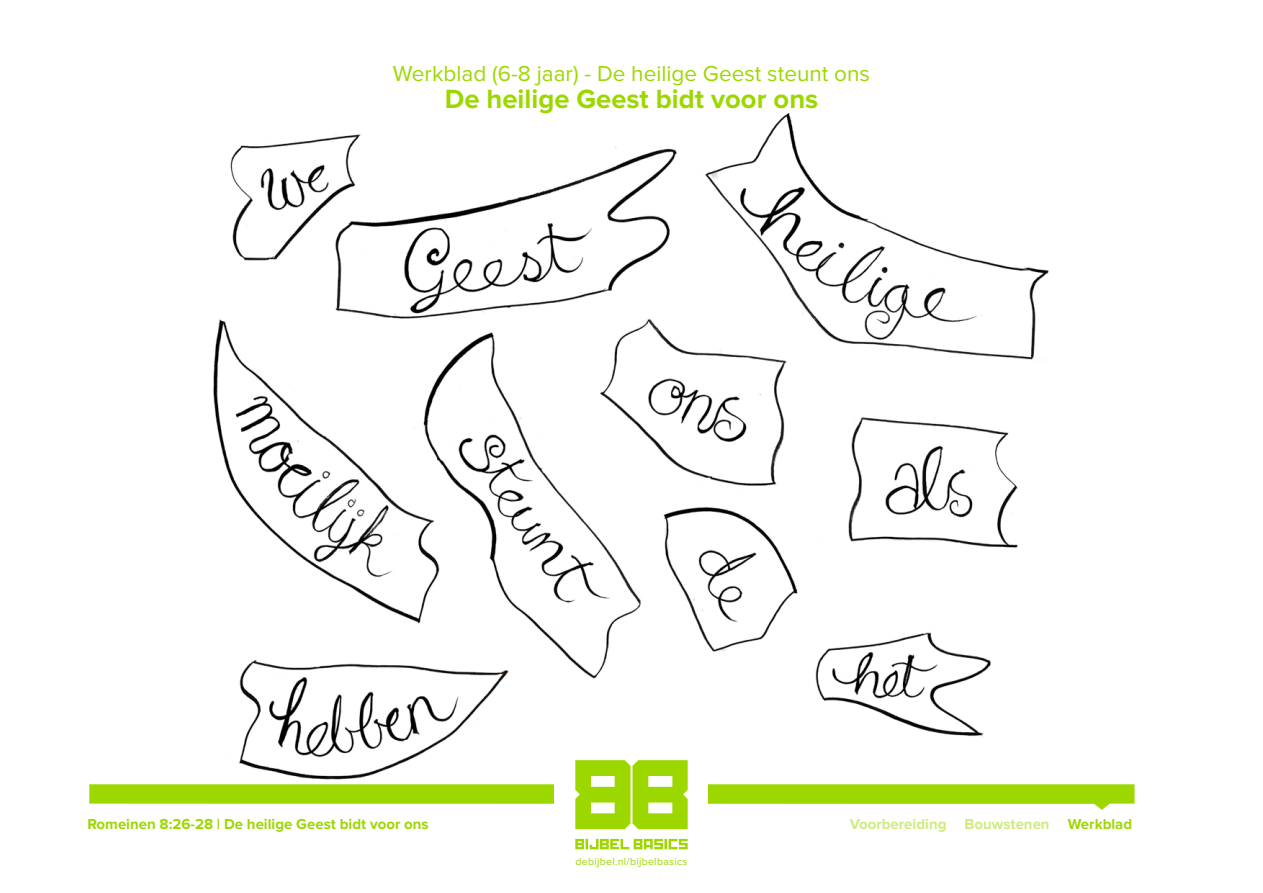
<style>
.page{position:relative;width:1263px;height:893px;background:#fff}
.page>*{position:absolute;margin:0;border:0;box-sizing:border-box;transform-origin:0 0}
.t1{font:700 27.3px "Proxima Nova";color:#9dd700}
.t2{font:22.5px "Proxima Nova";color:#9dd700}
.t3{font:700 15px "Proxima Nova";color:#9dd700}
.t4{font:700 15px "Proxima Nova";color:#ceeb80}
.t5{font:10.5px "Proxima Nova";letter-spacing:.03em;color:#9dd700}
.s1{color:#9dd700}
</style>
<div class="page">
<img style="left:213px;top:113px;width:836px;height:647px">
<div style="left:555px;top:744px;width:153px;height:116px;background:#fff"></div>
<svg style="left:575px;top:839px;width:113px;height:10px"></svg>
<svg style="left:89px;top:760px;width:1045px;height:69px"></svg>
<p class="t2" style="left:393px;top:63px;width:479px">Werkblad (6-8 jaar) - De heilige Geest steunt ons</p>
<p class="t1" style="left:445px;top:87px;width:375px">De heilige Geest bidt voor ons</p>
<p class="t3" style="left:87px;top:817px;width:343px">Romeinen 8:26-28 | De heilige Geest bidt voor ons</p>
<p class="t5" style="left:575px;top:856px;width:113px">debijbel.nl/bijbelbasics</p>
<p class="t4" style="left:850px;top:817px;width:284px">Voorbereiding Bouwstenen <span class="s1">Werkblad</span></p>
</div>
